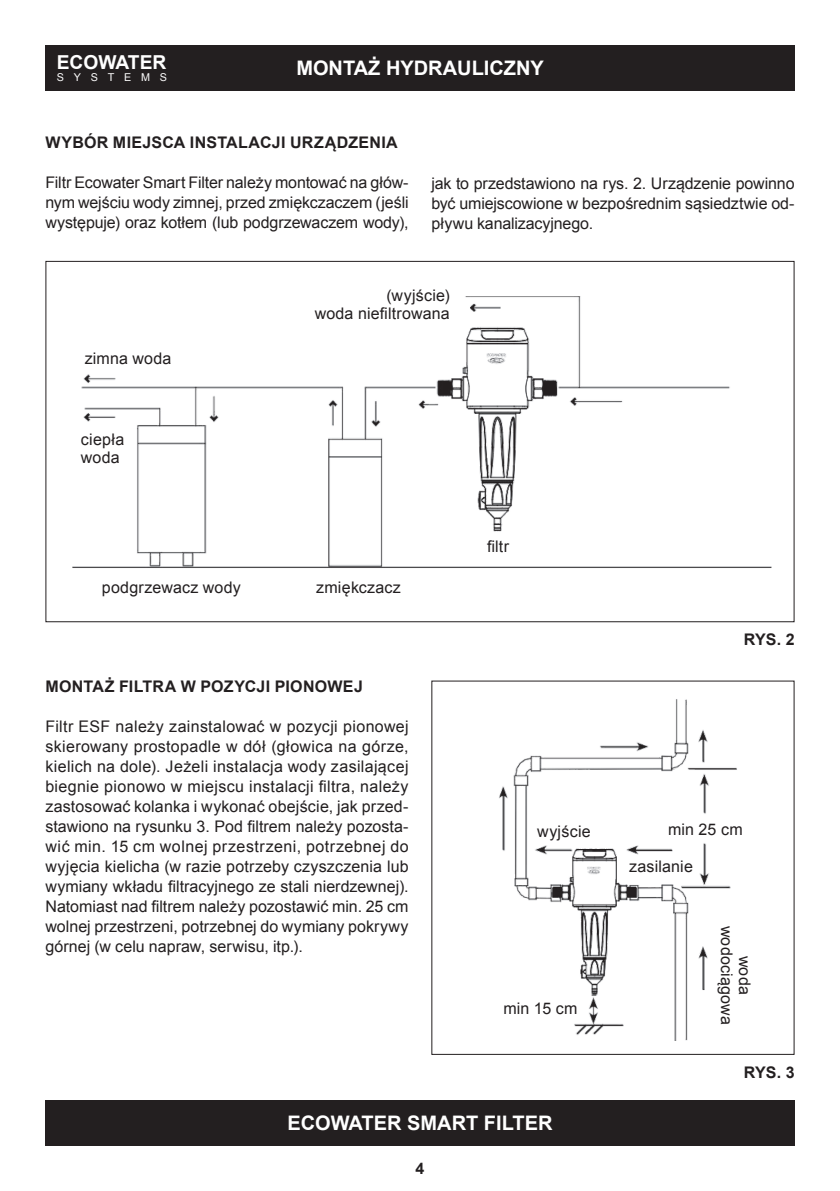
<style>
.page{position:relative;width:840px;height:1191px;background:#fff}
.page>*{position:absolute;margin:0;border:0;box-sizing:border-box;transform-origin:0 0}
.t1{font:700 20px "Arial";color:#fff}
.t2{font:700 19.2px "Arial";color:#fff}
.t3{font:16px/20px "Arial";letter-spacing:.01em;color:#231f20;text-align:justify}
.t4{font:700 16px "Arial";letter-spacing:.02em;color:#231f20}
.t5{font:10.8px "Arial";letter-spacing:.905em;color:#fff}
</style>
<div class="page">
<div style="left:45px;top:1100px;width:749px;height:45px;background:#231f20"></div>
<div style="left:45px;top:45px;width:749px;height:46px;background:#231f20"></div>
<img style="left:499px;top:699px;width:238px;height:342px">
<img style="left:72px;top:296px;width:700px;height:272px">
<p class="t2" style="left:57px;top:49px;width:111px">ECOWATER</p>
<p class="t5" style="left:57px;top:71px;width:112px">SYSTEMS</p>
<p class="t1" style="left:296px;top:55px;width:249px">MONTAŻ HYDRAULICZNY</p>
<p class="t4" style="left:45px;top:132px;width:353px">WYBÓR MIEJSCA INSTALACJI URZĄDZENIA</p>
<p class="t3" style="left:45px;top:172px;width:364px">Filtr Ecowater Smart Filter należy montować na głów&shy;nym wejściu wody zimnej, przed zmiękczaczem (jeśli występuje) oraz kotłem (lub podgrzewaczem wody),</p>
<p class="t3" style="left:431px;top:173px;width:364px">jak to przedstawiono na rys. 2. Urządzenie powinno być umiejscowione w bezpośrednim sąsiedztwie od&shy;pływu kanalizacyjnego.</p>
<p class="t3" style="left:85px;top:348px;width:88px">zimna woda</p>
<p class="t3" style="left:81px;top:430px;width:45px;line-height:18px">ciepła woda</p>
<p class="t3" style="left:314px;top:286px;width:136px;line-height:18px;text-align:right">(wyjście)<br>woda niefiltrowana</p>
<p class="t3" style="left:102px;top:577px;width:140px">podgrzewacz wody</p>
<p class="t3" style="left:316px;top:577px;width:86px">zmiękczacz</p>
<p class="t4" style="left:45px;top:676px;width:319px">MONTAŻ FILTRA W POZYCJI PIONOWEJ</p>
<p class="t3" style="left:45px;top:717px;width:364px;text-align:left">Filtr ESF należy zainstalować w pozycji pionowej skierowany prostopadle w dół (głowica na górze, kielich na dole). Jeżeli instalacja wody zasilającej biegnie pionowo w miejscu instalacji filtra, należy zastosować kolanka i wykonać obejście, jak przed&shy;stawiono na rysunku 3. Pod filtrem należy pozosta&shy;wić min. 15 cm wolnej przestrzeni, potrzebnej do wyjęcia kielicha (w razie potrzeby czyszczenia lub wymiany wkładu filtracyjnego ze stali nierdzewnej).<br>Natomiast nad filtrem należy pozostawić min. 25 cm wolnej przestrzeni, potrzebnej do wymiany pokrywy górnej (w celu napraw, serwisu, itp.).</p>
<p class="t3" style="left:486px;top:537px;width:23px">filtr</p>
<p class="t3" style="left:537px;top:821px;width:55px">wyjście</p>
<p class="t3" style="left:503px;top:998px;width:75px">min 15 cm</p>
<p class="t1" style="left:287px;top:1110px;width:266px">ECOWATER SMART FILTER</p>
<p class="t4" style="left:415px;top:1158px;width:10px">4</p>
<p class="t4" style="left:743px;top:629px;width:52px">RYS. 2</p>
<p class="t3" style="left:667px;top:819px;width:76px">min 25 cm</p>
<p class="t3" style="left:628px;top:856px;width:65px">zasilanie</p>
<p class="t3" style="left:753px;top:925px;width:100px;line-height:18px;text-align:center;rotate:90deg">woda wodociągowa</p>
<p class="t4" style="left:743px;top:1062px;width:52px">RYS. 3</p>
</div>
